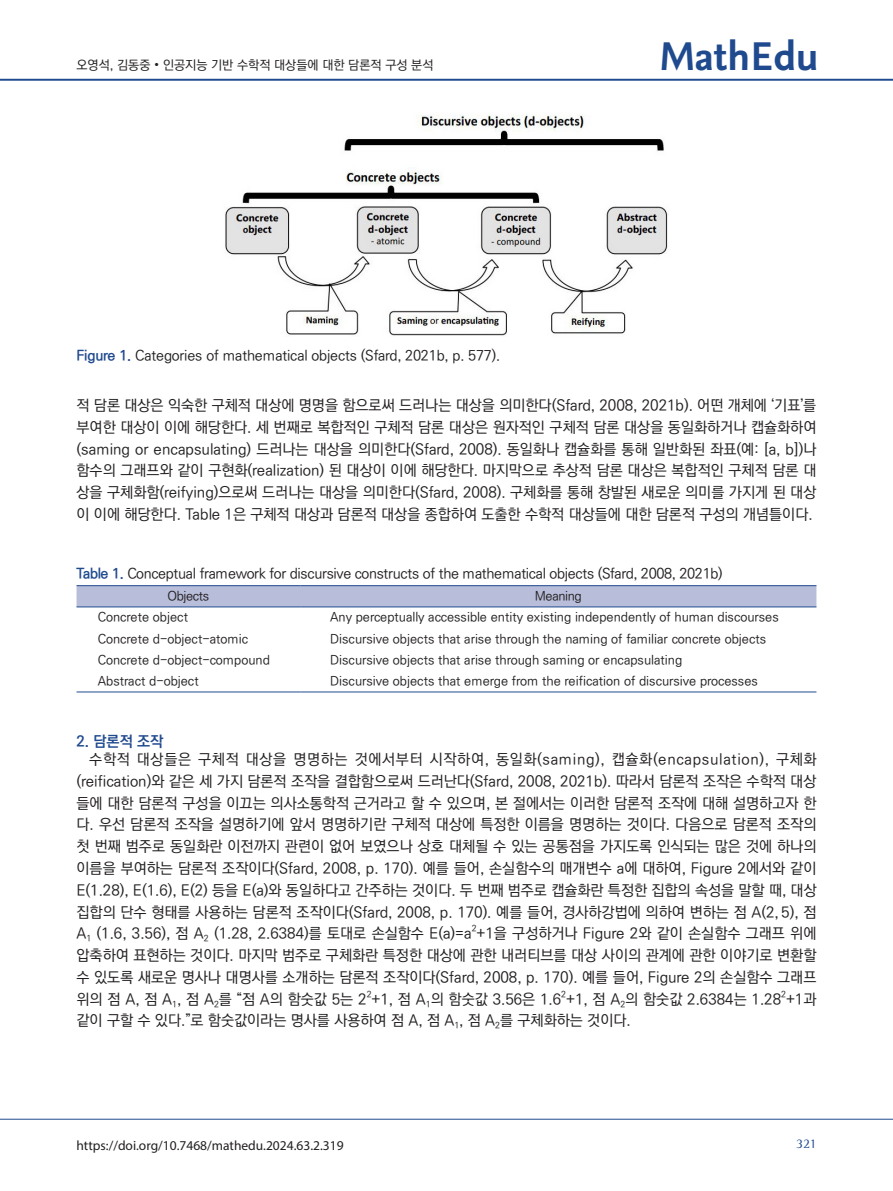
<style>
.page{position:relative;width:893px;height:1191px;background:#fff}
.page>*{position:absolute;margin:0;border:0;box-sizing:border-box;transform-origin:0 0}
.t1{font:700 42px "Nexus Sans Pro";color:#204a8e}
.t2{font:15px/21.8px "Ko Pub World Dotum PM";color:#231f20;text-align:justify}
.t3{font:15px/18px "Ko Pub World Dotum PM";letter-spacing:.045em;color:#231f20}
.t4{font:500 14.25px "Ko Pub World Dotum";letter-spacing:-.02em;color:#231f20}
.t5{font:14.25px "Ko Pub World Dotum PM";letter-spacing:-.01em;color:#231f20}
.t6{font:13.5px "Myriad Pro";color:#231f20}
.t7{font:13.5px "Rotis Semi Serif Std";color:#204a8e}
.t8{font:12.75px "Ko Pub World Dotum PM";color:#231f20}
.t9{font:12.75px "Ko Pub World Dotum PM";letter-spacing:-.03em;color:#231f20}
.t10{font:8.7px "Ko Pub World Dotum PM";color:#231f20}
.s1{font-family:"Ko Pub World Dotum PB";color:#204a8e}
.s2{font-family:"Ko Pub World Dotum PB";font-weight:400;color:#204a8e}
</style>
<div class="page">
<img style="left:225px;top:114px;width:443px;height:222px">
<div style="left:77px;top:586px;width:739px;height:20px;background:#b8bdd9"></div>
<hr style="left:77px;top:585px;width:223px;height:1px;background:#204a8e">
<hr style="left:300px;top:585px;width:516px;height:1px;background:#204a8e">
<hr style="left:77px;top:606px;width:223px;height:1px;background:#204a8e">
<hr style="left:300px;top:606px;width:516px;height:1px;background:#204a8e">
<hr style="left:77px;top:691px;width:223px;height:1px;background:#204a8e">
<hr style="left:300px;top:691px;width:516px;height:1px;background:#204a8e">
<hr style="left:0;top:79px;width:893px;height:2px;background:#204a8e">
<hr style="left:0;top:1118px;width:893px;height:1px;background:#204a8e">
<p class="t8" style="left:77px;top:56px;width:358px">오영석, 김동중 • 인공지능 기반 수학적 대상들에 대한 담론적 구성 분석</p>
<p class="t5" style="left:77px;top:346px;width:425px"><span class="s1">Figure 1.</span> Categories of mathematical objects (Sfard, 2021b, p. 577).</p>
<h1 class="t1" style="left:659px;top:25px;width:162px">MathEdu</h1>
<p class="t2" style="left:77px;top:395px;width:741px">적 담론 대상은 익숙한 구체적 대상에 명명을 함으로써 드러나는 대상을 의미한다(Sfard, 2008, 2021b). 어떤 개체에 ‘기표’를 부여한 대상이 이에 해당한다. 세 번째로 복합적인 구체적 담론 대상은 원자적인 구체적 담론 대상을 동일화하거나 캡슐화하여 (saming or encapsulating) 드러나는 대상을 의미한다(Sfard, 2008). 동일화나 캡슐화를 통해 일반화된 좌표(예: [a, b])나 함수의 그래프와 같이 구현화(realization) 된 대상이 이에 해당한다. 마지막으로 추상적 담론 대상은 복합적인 구체적 담론 대 상을 구체화함(reifying)으로써 드러나는 대상을 의미한다(Sfard, 2008). 구체화를 통해 창발된 새로운 의미를 가지게 된 대상 이 이에 해당한다. Table 1은 구체적 대상과 담론적 대상을 종합하여 도출한 수학적 대상들에 대한 담론적 구성의 개념틀이다.</p>
<p class="t4" style="left:77px;top:564px;width:648px"><span class="s2">Table 1.</span> Conceptual framework for discursive constructs of the mathematical objects (Sfard, 2008, 2021b)</p>
<p class="t9" style="left:167px;top:587px;width:43px">Objects</p>
<p class="t9" style="left:535px;top:587px;width:48px">Meaning</p>
<p class="t8" style="left:98px;top:608px;width:92px">Concrete object</p>
<p class="t8" style="left:330px;top:608px;width:450px">Any perceptually accessible entity existing independently of human discourses</p>
<p class="t8" style="left:98px;top:630px;width:152px">Concrete d-object-atomic</p>
<p class="t8" style="left:330px;top:630px;width:438px">Discursive objects that arise through the naming of familiar concrete objects</p>
<p class="t8" style="left:98px;top:651px;width:174px">Concrete d-object-compound</p>
<p class="t8" style="left:330px;top:651px;width:354px">Discursive objects that arise through saming or encapsulating</p>
<p class="t8" style="left:98px;top:672px;width:102px">Abstract d-object</p>
<p class="t8" style="left:330px;top:672px;width:429px">Discursive objects that emerge from the reification of discursive processes</p>
<p class="t3" style="left:89px;top:733px;width:729px;text-indent:-13px"><span class="s1">2. 담론적 조작<br></span>수학적 대상들은 구체적 대상을 명명하는 것에서부터 시작하여, 동일화(saming), 캡슐화(encapsulation), 구체화</p>
<p class="t2" style="left:77px;top:771px;width:742px">(reification)와 같은 세 가지 담론적 조작을 결합함으로써 드러난다(Sfard, 2008, 2021b). 따라서 담론적 조작은 수학적 대상 들에 대한 담론적 구성을 이끄는 의사소통학적 근거라고 할 수 있으며, 본 절에서는 이러한 담론적 조작에 대해 설명하고자 한 다. 우선 담론적 조작을 설명하기에 앞서 명명하기란 구체적 대상에 특정한 이름을 명명하는 것이다. 다음으로 담론적 조작의 첫 번째 범주로 동일화란 이전까지 관련이 없어 보였으나 상호 대체될 수 있는 공통점을 가지도록 인식되는 많은 것에 하나의 이름을 부여하는 담론적 조작이다(Sfard, 2008, p. 170). 예를 들어, 손실함수의 매개변수 a에 대하여, Figure 2에서와 같이 E(1.28), E(1.6), E(2) 등을 E(a)와 동일하다고 간주하는 것이다. 두 번째 범주로 캡슐화란 특정한 집합의 속성을 말할 때, 대상 집합의 단수 형태를 사용하는 담론적 조작이다(Sfard, 2008, p. 170). 예를 들어, 경사하강법에 의하여 변하는 점 A(2, 5), 점 A<sub>1</sub> (1.6, 3.56), 점 A<sub>2</sub> (1.28, 2.6384)를 토대로 손실함수 E(a)=a +1을 구성하거나 Figure 2와 같이 손실함수 그래프 위에</p>
<p class="t10" style="left:472px;top:922px;width:6px">2</p>
<p class="t2" style="left:77px;top:945px;width:741px">압축하여 표현하는 것이다. 마지막 범주로 구체화란 특정한 대상에 관한 내러티브를 대상 사이의 관계에 관한 이야기로 변환할 수 있도록 새로운 명사나 대명사를 소개하는 담론적 조작이다(Sfard, 2008, p. 170). 예를 들어, Figure 2의 손실함수 그래프 위의 점 A, 점 A<sub>1</sub>, 점 A<sub>2</sub>를 “점 A의 함숫값 5는 2 +1, 점 A<sub>1</sub>의 함숫값 3.56은 1.6 +1, 점 A<sub>2</sub>의 함숫값 2.6384는 1.28 +1과</p>
<p class="t10" style="left:367px;top:987px;width:6px">2</p>
<p class="t10" style="left:561px;top:987px;width:6px">2</p>
<p class="t10" style="left:781px;top:987px;width:6px">2</p>
<p class="t2" style="left:77px;top:1010px;width:556px">같이 구할 수 있다.”로 함숫값이라는 명사를 사용하여 점 A, 점 A<sub>1</sub>, 점 A<sub>2</sub>를 구체화하는 것이다.</p>
<p class="t6" style="left:77px;top:1136px;width:269px">https://doi.org/10.7468/mathedu.2024.63.2.319</p>
<p class="t7" style="left:796px;top:1135px;width:22px">321</p>
</div>
